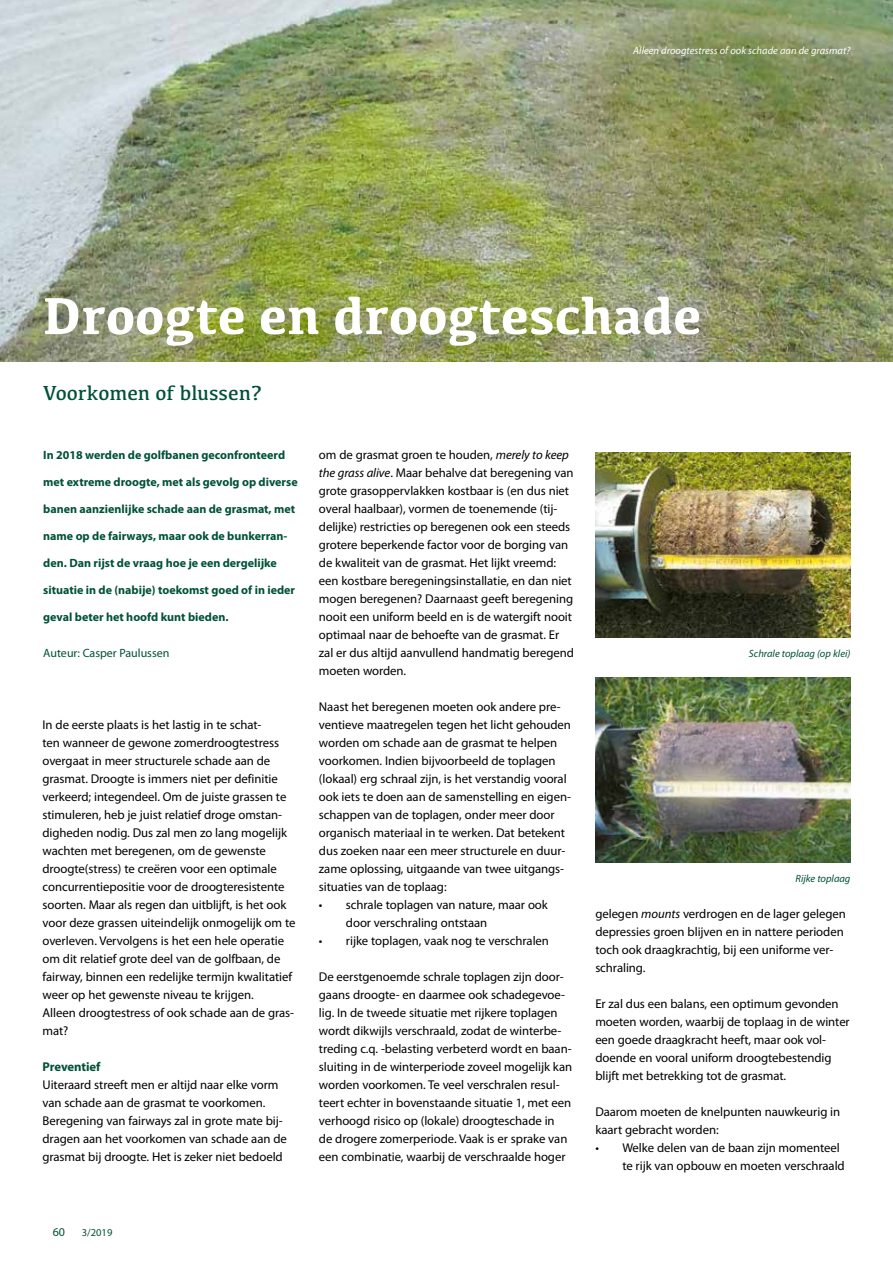
<style>
.page{position:relative;width:893px;height:1263px;background:#fff}
.page>*{position:absolute;margin:0;border:0;box-sizing:border-box;transform-origin:0 0}
.t1{font:700 54px "Kefa";color:#fff}
.t2{font:21px "Kefa";color:#005139}
.t3{font:12.75px/18px "Myriad Pro";letter-spacing:-.005em;color:#000}
.t4{font:700 12.75px "Myriad Pro";letter-spacing:-.01em;color:#005139}
.t5{font:700 12px "Myriad Pro";color:#005139}
.t6{font:12px "Myriad Pro";color:#005139}
.t7{font:italic 10.5px "Myriad Pro";color:#fff}
.t8{font:italic 10.5px "Myriad Pro";color:#005139}
.t9{font:10.5px "Myriad Pro";color:#005139}
.s1{font-style:italic}
</style>
<div class="page">
<img style="left:0;top:0;width:893px;height:362px">
<img style="left:595px;top:453px;width:255px;height:184px">
<img style="left:595px;top:677px;width:255px;height:185px">
<p class="t7" style="left:633px;top:44px;width:219px">Alleen droogtestress of ook schade aan de grasmat?</p>
<h1 class="t1" style="left:43px;top:280px;width:660px">Droogte en droogteschade</h1>
<h2 class="t2" style="left:43px;top:380px;width:221px">Voorkomen of blussen?</h2>
<p class="t5" style="left:43px;top:447px;width:243px">In 2018 werden de golfbanen geconfronteerd</p>
<p class="t5" style="left:43px;top:474px;width:256px">met extreme droogte, met als gevolg op diverse</p>
<p class="t5" style="left:43px;top:501px;width:253px">banen aanzienlijke schade aan de grasmat, met</p>
<p class="t5" style="left:43px;top:528px;width:246px">name op de fairways, maar ook de bunkerran-</p>
<p class="t5" style="left:43px;top:555px;width:235px">den. Dan rijst de vraag hoe je een dergelijke</p>
<p class="t5" style="left:43px;top:582px;width:253px">situatie in de (nabije) toekomst goed of in ieder</p>
<p class="t5" style="left:43px;top:609px;width:187px">geval beter het hoofd kunt bieden.</p>
<p class="t6" style="left:43px;top:646px;width:128px">Auteur: Casper Paulussen</p>
<p class="t3" style="left:43px;top:716px;width:254px">In de eerste plaats is het lastig in te schat-<br>ten wanneer de gewone zomerdroogtestress overgaat in meer structurele schade aan de grasmat. Droogte is immers niet per definitie verkeerd; integendeel. Om de juiste grassen te stimuleren, heb je juist relatief droge omstan&shy;digheden nodig. Dus zal men zo lang mogelijk wachten met beregenen, om de gewenste droogte(stress) te creëren voor een optimale concurrentiepositie voor de droogteresistente soorten. Maar als regen dan uitblijft, is het ook voor deze grassen uiteindelijk onmogelijk om te overleven. Vervolgens is het een hele operatie om dit relatief grote deel van de golfbaan, de fairway, binnen een redelijke termijn kwalitatief weer op het gewenste niveau te krijgen.<br>Alleen droogtestress of ook schade aan de gras&shy;mat?</p>
<p class="t4" style="left:43px;top:1058px;width:60px">Preventief</p>
<p class="t3" style="left:43px;top:1076px;width:246px">Uiteraard streeft men er altijd naar elke vorm van schade aan de grasmat te voorkomen.<br>Beregening van fairways zal in grote mate bij&shy;dragen aan het voorkomen van schade aan de grasmat bij droogte. Het is zeker niet bedoeld</p>
<p class="t3" style="left:319px;top:446px;width:257px">om de grasmat groen te houden, <span class="s1">merely to keep the grass alive</span>. Maar behalve dat beregening van grote grasoppervlakken kostbaar is (en dus niet overal haalbaar), vormen de toenemende (tij&shy;delijke) restricties op beregenen ook een steeds grotere beperkende factor voor de borging van de kwaliteit van de grasmat. Het lijkt vreemd: een kostbare beregeningsinstallatie, en dan niet mogen beregenen? Daarnaast geeft beregening nooit een uniform beeld en is de watergift nooit optimaal naar de behoefte van de grasmat. Er zal er dus altijd aanvullend handmatig beregend moeten worden.</p>
<p class="t3" style="left:319px;top:698px;width:254px">Naast het beregenen moeten ook andere pre&shy;ventieve maatregelen tegen het licht gehouden worden om schade aan de grasmat te helpen voorkomen. Indien bijvoorbeeld de toplagen (lokaal) erg schraal zijn, is het verstandig vooral ook iets te doen aan de samenstelling en eigen&shy;schappen van de toplagen, onder meer door organisch materiaal in te werken. Dat betekent dus zoeken naar een meer structurele en duur&shy;zame oplossing, uitgaande van twee uitgangs&shy;situaties van de toplaag:</p>
<p class="t3" style="left:346px;top:896px;width:203px;text-indent:-27px">• schrale toplagen van nature, maar ook door verschraling ontstaan</p>
<p class="t3" style="left:319px;top:932px;width:232px">• rijke toplagen, vaak nog te verschralen</p>
<p class="t3" style="left:319px;top:968px;width:255px">De eerstgenoemde schrale toplagen zijn door&shy;gaans droogte- en daarmee ook schadegevoe&shy;lig. In de tweede situatie met rijkere toplagen wordt dikwijls verschraald, zodat de winterbe&shy;treding c.q. -belasting verbeterd wordt en baan&shy;sluiting in de winterperiode zoveel mogelijk kan worden voorkomen. Te veel verschralen resul&shy;teert echter in bovenstaande situatie 1, met een verhoogd risico op (lokale) droogteschade in<br>de drogere zomerperiode. Vaak is er sprake van een combinatie, waarbij de verschraalde hoger</p>
<p class="t6" style="left:53px;top:1224px;width:14px">60</p>
<p class="t9" style="left:82px;top:1226px;width:32px">3/2019</p>
<p class="t8" style="left:749px;top:647px;width:103px">Schrale toplaag (op klei)</p>
<p class="t8" style="left:795px;top:872px;width:56px">Rijke toplaag</p>
<p class="t3" style="left:595px;top:905px;width:252px">gelegen <span class="s1">mounts</span> verdrogen en de lager gelegen depressies groen blijven en in nattere perioden toch ook draagkrachtig, bij een uniforme ver&shy;schraling.</p>
<p class="t3" style="left:595px;top:995px;width:256px">Er zal dus een balans, een optimum gevonden moeten worden, waarbij de toplaag in de winter een goede draagkracht heeft, maar ook vol&shy;doende en vooral uniform droogtebestendig blijft met betrekking tot de grasmat.</p>
<p class="t3" style="left:595px;top:1103px;width:246px">Daarom moeten de knelpunten nauwkeurig in kaart gebracht worden:</p>
<p class="t3" style="left:622px;top:1139px;width:224px;text-indent:-27px">• Welke delen van de baan zijn momenteel te rijk van opbouw en moeten verschraald</p>
</div>
